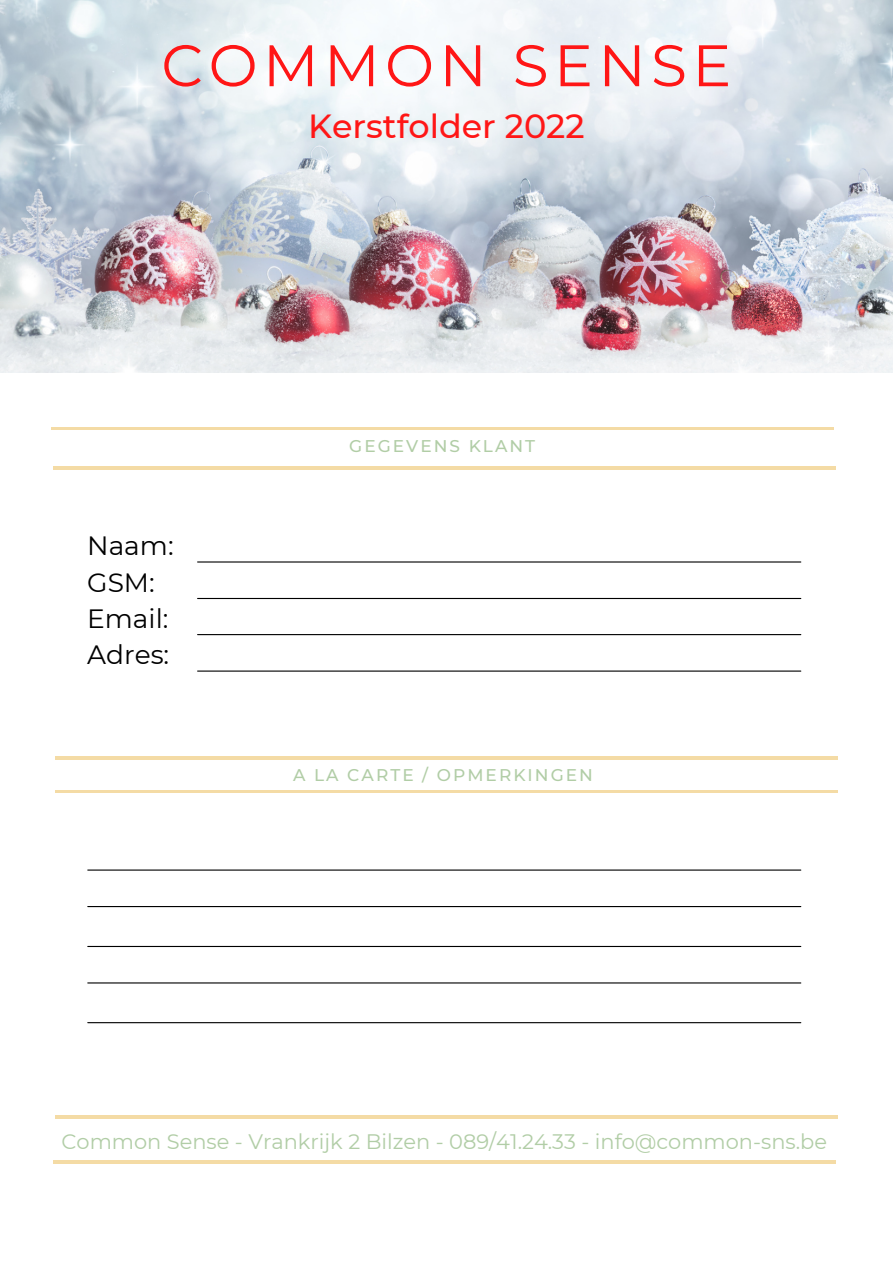
<style>
.page{position:relative;width:893px;height:1264px;background:#fff}
.page>*{position:absolute;margin:0;border:0;box-sizing:border-box;transform-origin:0 0}
.t1{font:58.35px "Montserrat";letter-spacing:.09em;color:#ff1616}
.t2{font:500 33.45px "Montserrat";color:#ff1616}
.t3{font:26.4px "Montserrat";color:#000}
.t4{font:20.85px "Montserrat";color:#b1cda6}
.t5{font:500 16.95px "Montserrat";letter-spacing:.12em;color:#b1cda6}
</style>
<div class="page">
<img style="left:0;top:0;width:892px;height:373px">
<hr style="left:51px;top:427px;width:782px;height:3px;background:#f4dba5">
<hr style="left:55px;top:756px;width:782px;height:3px;background:#f4dba5">
<hr style="left:55px;top:790px;width:782px;height:2px;background:#f4dba5">
<hr style="left:88px;top:869px;width:712px;height:1px;background:#000">
<hr style="left:88px;top:906px;width:712px;height:1px;background:#000">
<hr style="left:88px;top:945px;width:712px;height:2px;background:#000">
<hr style="left:88px;top:982px;width:712px;height:1px;background:#000">
<hr style="left:88px;top:1022px;width:712px;height:1px;background:#000">
<hr style="left:197px;top:561px;width:603px;height:1px;background:#000">
<hr style="left:197px;top:598px;width:603px;height:1px;background:#000">
<hr style="left:53px;top:466px;width:782px;height:3px;background:#f4dba5">
<hr style="left:197px;top:634px;width:603px;height:1px;background:#000">
<hr style="left:197px;top:670px;width:603px;height:1px;background:#000">
<hr style="left:55px;top:1115px;width:782px;height:3px;background:#f4dba5">
<hr style="left:53px;top:1160px;width:782px;height:3px;background:#f4dba5">
<p class="t1" style="left:161px;top:30px;width:571px">COMMON SENSE</p>
<p class="t2" style="left:308px;top:106px;width:278px">Kerstfolder 2022</p>
<p class="t3" style="left:87px;top:529px;width:88px">Naam:</p>
<p class="t3" style="left:87px;top:566px;width:69px">GSM:</p>
<p class="t3" style="left:87px;top:602px;width:83px">Email:</p>
<p class="t3" style="left:87px;top:638px;width:83px">Adres:</p>
<p class="t5" style="left:349px;top:435px;width:187px">GEGEVENS KLANT</p>
<p class="t5" style="left:293px;top:764px;width:301px">A LA CARTE / OPMERKINGEN</p>
<p class="t4" style="left:61px;top:1128px;width:767px">Common Sense - Vrankrijk 2 Bilzen - 089/41.24.33 - info@common-sns.be</p>
</div>
